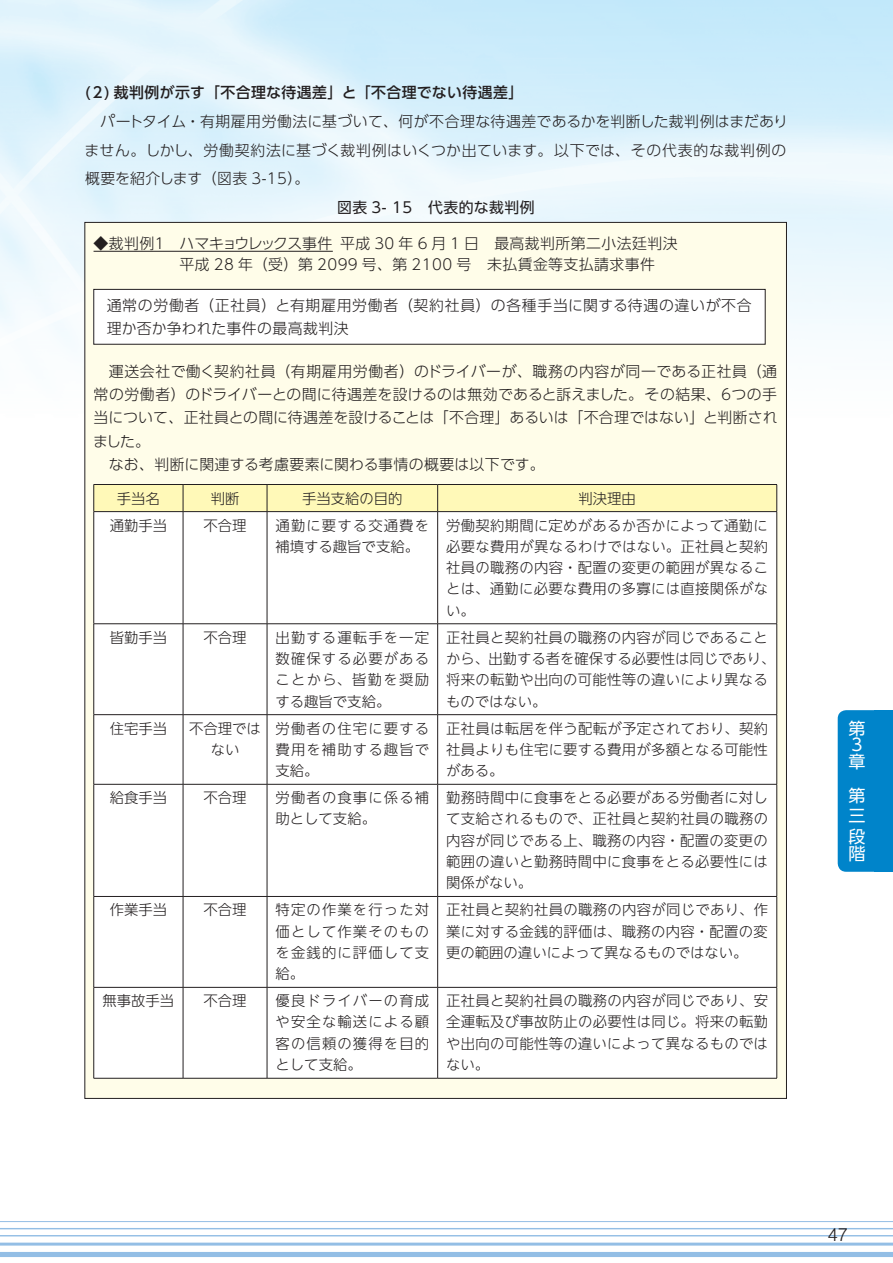
<style>
.page{position:relative;width:893px;height:1263px;background:#fff}
.page>*{position:absolute;margin:0;border:0;box-sizing:border-box;transform-origin:0 0}
.t1{font:300 18px "Helvetica";color:#231f20}
.t2{font:16.95px "UD Shin Go Pr 6 N";color:#fff}
.t3{font:300 14.85px/28.7px "UD Shin Go Pr 6 N";letter-spacing:.03em;color:#231f20}
.t4{font:300 14.85px "UD Shin Go Pr 6 N";color:#231f20}
.t5{font:500 14.85px "UD Shin Go Pr 6 N";letter-spacing:.03em;color:#231f20}
.t6{font:300 14.85px "UD Shin Go Pr 6 N";letter-spacing:.01em;color:#231f20}
.t7{font:14.85px "UD Shin Go Pr 6 N";letter-spacing:.03em;color:#231f20}
.t8{font:300 14.4px/21.3px "UD Shin Go NT Pr 6 N";letter-spacing:.02em;color:#231f20;text-align:justify}
.t9{font:300 14.4px/21.3px "UD Shin Go NT Pr 6 N";letter-spacing:.08em;color:#231f20}
.t10{font:300 14.4px "UD Shin Go NT Pr 6 N";color:#231f20}
</style>
<div class="page">
<img style="left:0;top:0;width:893px;height:1246px">
<hr style="left:0;top:1228px;width:893px;height:1px;background:#93bee5">
<hr style="left:0;top:1235px;width:893px;height:1px;background:#93bee5">
<hr style="left:0;top:1242px;width:893px;height:3px;background:#93bee5">
<hr style="left:0;top:1221px;width:893px;height:1px;background:#93bee5">
<div style="left:0;top:1252px;width:893px;height:5px;background:#93bee5"></div>
<div style="left:838px;top:710px;width:36px;height:162px;background:#0084ca"></div>
<div style="left:874px;top:710px;width:19px;height:162px;background:#0084ca"></div>
<div style="left:85px;top:222px;width:701px;height:876px;background:#fffde9"></div>
<hr style="left:94px;top:251px;width:239px;height:1px;background:#231f20">
<div style="left:94px;top:289px;width:671px;height:55px;background:#fff"></div>
<div style="left:94px;top:289px;width:671px;height:55px;border:1px solid #231f20"></div>
<div style="left:94px;top:512px;width:682px;height:566px;background:#fff"></div>
<div style="left:93px;top:484px;width:684px;height:28px;background:#fff9b8"></div>
<hr style="left:94px;top:511px;width:89px;height:1px;background:#231f20">
<hr style="left:93px;top:512px;width:1px;height:111px;background:#231f20">
<hr style="left:183px;top:511px;width:84px;height:1px;background:#231f20">
<hr style="left:183px;top:512px;width:1px;height:111px;background:#231f20">
<hr style="left:267px;top:511px;width:171px;height:1px;background:#231f20">
<hr style="left:267px;top:512px;width:1px;height:111px;background:#231f20">
<hr style="left:438px;top:511px;width:339px;height:1px;background:#231f20">
<hr style="left:437px;top:512px;width:1px;height:111px;background:#231f20">
<hr style="left:776px;top:512px;width:1px;height:111px;background:#231f20">
<hr style="left:94px;top:623px;width:89px;height:1px;background:#231f20">
<hr style="left:93px;top:624px;width:1px;height:90px;background:#231f20">
<hr style="left:183px;top:623px;width:84px;height:1px;background:#231f20">
<hr style="left:183px;top:624px;width:1px;height:90px;background:#231f20">
<hr style="left:267px;top:623px;width:171px;height:1px;background:#231f20">
<hr style="left:267px;top:624px;width:1px;height:90px;background:#231f20">
<hr style="left:438px;top:623px;width:339px;height:1px;background:#231f20">
<hr style="left:437px;top:624px;width:1px;height:90px;background:#231f20">
<hr style="left:776px;top:624px;width:1px;height:90px;background:#231f20">
<hr style="left:94px;top:714px;width:89px;height:1px;background:#231f20">
<hr style="left:93px;top:715px;width:1px;height:69px;background:#231f20">
<hr style="left:183px;top:714px;width:84px;height:1px;background:#231f20">
<hr style="left:183px;top:715px;width:1px;height:69px;background:#231f20">
<hr style="left:267px;top:714px;width:171px;height:1px;background:#231f20">
<hr style="left:267px;top:715px;width:1px;height:69px;background:#231f20">
<hr style="left:438px;top:714px;width:339px;height:1px;background:#231f20">
<hr style="left:437px;top:715px;width:1px;height:69px;background:#231f20">
<hr style="left:776px;top:715px;width:1px;height:69px;background:#231f20">
<hr style="left:94px;top:784px;width:89px;height:1px;background:#231f20">
<hr style="left:93px;top:784px;width:1px;height:112px;background:#231f20">
<hr style="left:183px;top:784px;width:84px;height:1px;background:#231f20">
<hr style="left:183px;top:784px;width:1px;height:112px;background:#231f20">
<hr style="left:267px;top:784px;width:171px;height:1px;background:#231f20">
<hr style="left:267px;top:784px;width:1px;height:112px;background:#231f20">
<hr style="left:438px;top:784px;width:339px;height:1px;background:#231f20">
<hr style="left:437px;top:784px;width:1px;height:112px;background:#231f20">
<hr style="left:776px;top:784px;width:1px;height:112px;background:#231f20">
<hr style="left:94px;top:896px;width:89px;height:1px;background:#231f20">
<hr style="left:93px;top:897px;width:1px;height:90px;background:#231f20">
<hr style="left:183px;top:896px;width:84px;height:1px;background:#231f20">
<hr style="left:183px;top:897px;width:1px;height:90px;background:#231f20">
<hr style="left:267px;top:896px;width:171px;height:1px;background:#231f20">
<hr style="left:267px;top:897px;width:1px;height:90px;background:#231f20">
<hr style="left:438px;top:896px;width:339px;height:1px;background:#231f20">
<hr style="left:437px;top:897px;width:1px;height:90px;background:#231f20">
<hr style="left:776px;top:897px;width:1px;height:90px;background:#231f20">
<hr style="left:94px;top:987px;width:89px;height:1px;background:#231f20">
<hr style="left:93px;top:987px;width:1px;height:91px;background:#231f20">
<hr style="left:183px;top:987px;width:84px;height:1px;background:#231f20">
<hr style="left:183px;top:987px;width:1px;height:91px;background:#231f20">
<hr style="left:267px;top:987px;width:171px;height:1px;background:#231f20">
<hr style="left:267px;top:987px;width:1px;height:91px;background:#231f20">
<hr style="left:438px;top:987px;width:339px;height:1px;background:#231f20">
<hr style="left:437px;top:987px;width:1px;height:91px;background:#231f20">
<hr style="left:776px;top:987px;width:1px;height:91px;background:#231f20">
<hr style="left:94px;top:1078px;width:89px;height:1px;background:#231f20">
<hr style="left:183px;top:1078px;width:84px;height:1px;background:#231f20">
<hr style="left:267px;top:1078px;width:171px;height:1px;background:#231f20">
<hr style="left:438px;top:1078px;width:339px;height:1px;background:#231f20">
<p class="t5" style="left:85px;top:80px;width:440px">(２) 裁判例が示す「不合理な待遇差」と「不合理でない待遇差」</p>
<p class="t3" style="left:85px;top:106px;width:705px;text-align:justify;text-indent:16px">パートタイム・有期雇用労働法に基づいて、何が不合理な待遇差であるかを判断した裁判例はまだありません。しかし、労働契約法に基づく裁判例はいくつか出ています。以下では、その代表的な裁判例の概要を紹介します（図表 3-15）。</p>
<p class="t7" style="left:337px;top:195px;width:199px">図表 3- 15　代表的な裁判例</p>
<p class="t3" style="left:180px;top:232px;width:500px;line-height:21.3px;text-indent:-86px">◆裁判例１ ハマキョウレックス事件平成 30 年 6 月 1 日　最高裁判所第二小法廷判決平成 28 年（受）第 2099 号、第 2100 号　未払賃金等支払請求事件</p>
<p class="t3" style="left:107px;top:293px;width:646px;line-height:23.4px">通常の労働者（正社員）と有期雇用労働者（契約社員）の各種手当に関する待遇の違いが不合理か否か争われた事件の最高裁判決</p>
<p class="t3" style="left:109px;top:356px;width:670px">運送会社で働く契約社員（有期雇用労働者）のドライバーが、職務の内容が同一である正社員（通</p>
<p class="t3" style="left:94px;top:380px;width:685px">常の労働者）のドライバーとの間に待遇差を設けるのは無効であると訴えました。その結果、６つの手</p>
<p class="t4" style="left:94px;top:406px;width:685px">当について、正社員との間に待遇差を設けることは「不合理」あるいは「不合理ではない」と判断され</p>
<p class="t3" style="left:93px;top:426px;width:59px">ました。</p>
<p class="t6" style="left:109px;top:453px;width:437px">なお、判断に関連する考慮要素に関わる事情の概要は以下です。</p>
<p class="t8" style="left:117px;top:487px;width:45px">手当名</p>
<p class="t8" style="left:211px;top:487px;width:30px">判断</p>
<p class="t10" style="left:302px;top:486px;width:102px">手当支給の目的</p>
<p class="t8" style="left:578px;top:487px;width:59px">判決理由</p>
<p class="t8" style="left:110px;top:514px;width:59px">通勤手当</p>
<p class="t8" style="left:203px;top:514px;width:45px">不合理</p>
<p class="t9" style="left:276px;top:514px;width:155px">通勤に要する交通費を補填する趣旨で支給。</p>
<p class="t8" style="left:446px;top:514px;width:324px">労働契約期間に定めがあるか否かによって通勤に必要な費用が異なるわけではない。正社員と契約社員の職務の内容・配置の変更の範囲が異なることは、通勤に必要な費用の多寡には直接関係がない。</p>
<p class="t8" style="left:110px;top:626px;width:59px">皆勤手当</p>
<p class="t8" style="left:204px;top:626px;width:45px">不合理</p>
<p class="t8" style="left:276px;top:626px;width:155px">出勤する運転手を一定数確保する必要があることから、皆勤を奨励する趣旨で支給。</p>
<p class="t8" style="left:446px;top:626px;width:331px;text-align:left">正社員と契約社員の職務の内容が同じであることから、出勤する者を確保する必要性は同じであり、将来の転勤や出向の可能性等の違いにより異なるものではない。</p>
<p class="t8" style="left:110px;top:717px;width:59px">住宅手当</p>
<p class="t8" style="left:189px;top:717px;width:73px;text-align:center">不合理ではない</p>
<p class="t8" style="left:276px;top:717px;width:155px">労働者の住宅に要する費用を補助する趣旨で支給。</p>
<p class="t8" style="left:446px;top:717px;width:323px">正社員は転居を伴う配転が予定されており、契約社員よりも住宅に要する費用が多額となる可能性がある。</p>
<p class="t8" style="left:110px;top:786px;width:59px">給食手当</p>
<p class="t8" style="left:204px;top:786px;width:45px">不合理</p>
<p class="t9" style="left:276px;top:786px;width:155px">労働者の食事に係る補助として支給。</p>
<p class="t8" style="left:446px;top:786px;width:324px">勤務時間中に食事をとる必要がある労働者に対して支給されるもので、正社員と契約社員の職務の内容が同じである上、職務の内容・配置の変更の範囲の違いと勤務時間中に食事をとる必要性には関係がない。</p>
<p class="t8" style="left:110px;top:899px;width:59px">作業手当</p>
<p class="t8" style="left:204px;top:899px;width:45px">不合理</p>
<p class="t8" style="left:276px;top:899px;width:155px">特定の作業を行った対価として作業そのものを金銭的に評価して支給。</p>
<p class="t8" style="left:446px;top:899px;width:324px">正社員と契約社員の職務の内容が同じであり、作業に対する金銭的評価は、職務の内容・配置の変更の範囲の違いによって異なるものではない。</p>
<p class="t8" style="left:103px;top:989px;width:73px">無事故手当</p>
<p class="t8" style="left:204px;top:989px;width:45px">不合理</p>
<p class="t8" style="left:276px;top:989px;width:155px">優良ドライバーの育成や安全な輸送による顧客の信頼の獲得を目的として支給。</p>
<p class="t8" style="left:446px;top:989px;width:324px">正社員と契約社員の職務の内容が同じであり、安全運転及び事故防止の必要性は同じ。将来の転勤や出向の可能性等の違いによって異なるものではない。</p>
<p class="t2" style="left:848px;top:715px;width:19px">第</p>
<p class="t2" style="left:848px;top:731px;width:19px">３</p>
<p class="t2" style="left:848px;top:747px;width:19px">章</p>
<p class="t2" style="left:848px;top:782px;width:19px">第</p>
<p class="t2" style="left:848px;top:802px;width:19px">三</p>
<p class="t2" style="left:848px;top:823px;width:19px">段</p>
<p class="t2" style="left:848px;top:840px;width:19px">階</p>
<p class="t1" style="left:828px;top:1219px;width:22px">47</p>
</div>
